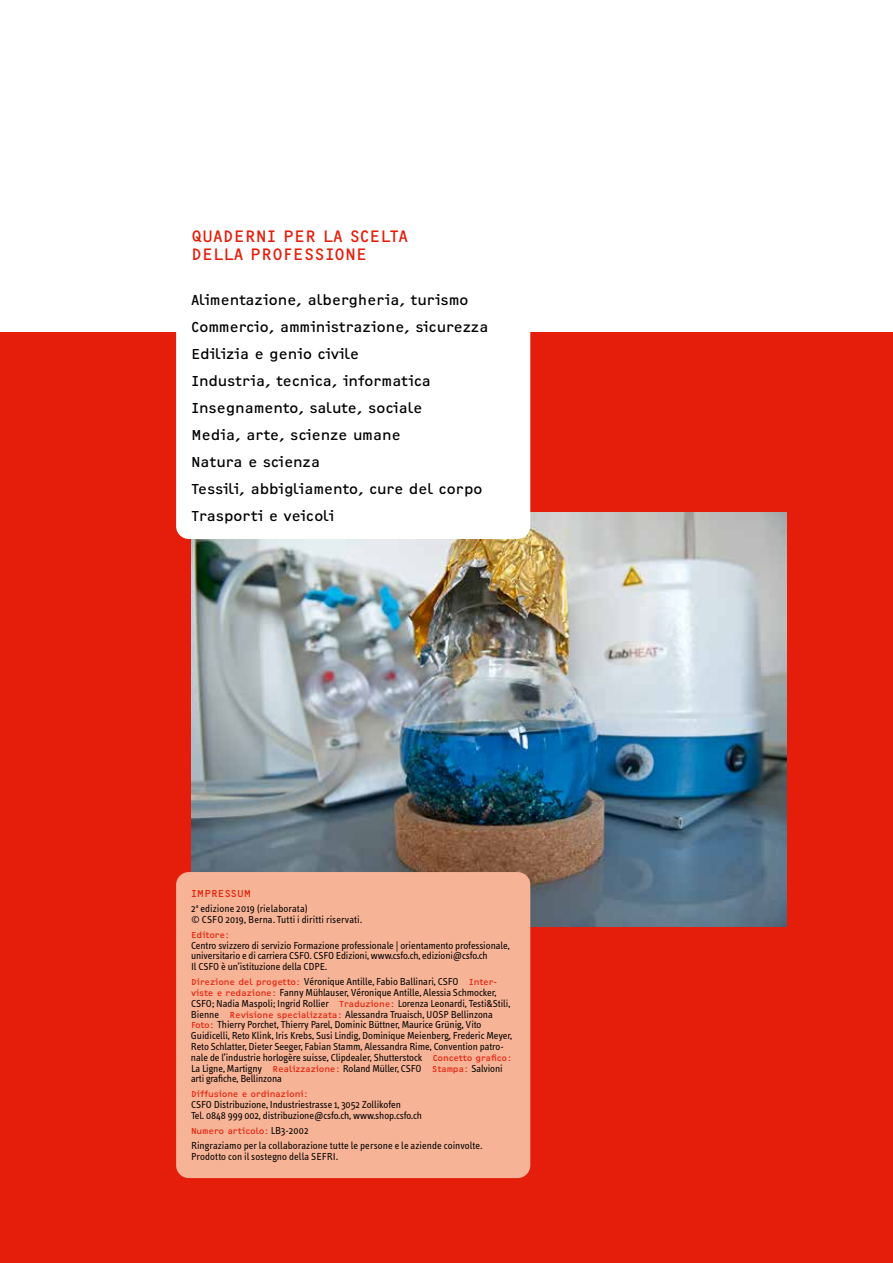
<style>
.page{position:relative;width:893px;height:1263px;background:#fff}
.page>*{position:absolute;margin:0;border:0;box-sizing:border-box;transform-origin:0 0}
.t1{font:17.25px/18px "OCRF";color:#e41e0a}
.t2{font:15px/27px "OCRF";letter-spacing:-.02em;color:#000}
.t3{font:10.5px/10.8px "Info Text";letter-spacing:-.005em;color:#000}
.t4{font:10.5px "OCRF";letter-spacing:-.005em;color:#e41e0a}
.t5{font:9px "OCRF";letter-spacing:-.02em;color:#e41e0a}
.s1{font-family:"OCRF";font-size:9px;color:#e41e0a}
.s2{font-family:"Info Text";font-size:10.5px;color:#000}
</style>
<div class="page">
<div style="left:0;top:332px;width:893px;height:931px;background:#e41e0a"></div>
<img style="left:191px;top:512px;width:596px;height:414px">
<div style="left:176px;top:872px;width:354px;height:306px;background:#f7b396;border-radius:13px"></div>
<div style="left:176px;top:212px;width:354px;height:327px;background:#fff;border-radius:13px"></div>
<h1 class="t1" style="left:191px;top:226px;width:218px">QUADERNI PER LA SCELTA<br>DELLA PROFESSIONE</h1>
<p class="t2" style="left:191px;top:286px;width:299px">Alimentazione, albergheria, turismo<br>Commercio, amministrazione, sicurezza<br>Edilizia e genio civile<br>Industria, tecnica, informatica<br>Insegnamento, salute, sociale<br>Media, arte, scienze umane<br>Natura e scienza<br>Tessili, abbigliamento, cure del corpo<br>Trasporti e veicoli</p>
<p class="t4" style="left:191px;top:887px;width:62px">IMPRESSUM</p>
<p class="t3" style="left:191px;top:903px;width:172px">2<sup>a</sup> edizione 2019 (rielaborata)<br>© CSFO 2019, Berna. Tutti i diritti riservati.</p>
<p class="t5" style="left:191px;top:929px;width:40px">Editore:</p>
<p class="t3" style="left:191px;top:940px;width:320px">Centro svizzero di servizio Formazione professionale | orientamento professionale, universitario e di carriera CSFO. CSFO Edizioni, www.csfo.ch, edizioni@csfo.ch<br>Il CSFO è un’istituzione della CDPE.</p>
<p class="t3" style="left:191px;top:976px;width:323px"><span class="s1">Direzione del progetto:</span> Véronique Antille, Fabio Ballinari, CSFO <span class="s1">Inter&shy;viste e redazione:</span> Fanny Mühlauser, Véronique Antille, Alessia Schmocker, CSFO; Nadia Maspoli; Ingrid Rollier <span class="s1">Traduzione:</span> Lorenza Leonardi, Testi&amp;Stili, Bienne <span class="s1">Revisione specializzata:</span> Alessandra Truaisch, UOSP Bellinzona <span class="s1">Foto:</span> Thierry Porchet, Thierry Parel, Dominic Büttner, Maurice Grünig, Vito Guidicelli, Reto Klink, Iris Krebs, Susi Lindig, Dominique Meienberg, Frederic Meyer, Reto Schlatter, Dieter Seeger, Fabian Stamm, Alessandra Rime, Convention patro&shy;nale de l’industrie horlogère suisse, Clipdealer, Shutterstock <span class="s1">Concetto grafico:<br></span>La Ligne, Martigny <span class="s1">Realizzazione:</span> Roland Müller, CSFO <span class="s1">Stampa:</span> Salvioni arti grafiche, Bellinzona</p>
<p class="t5" style="left:191px;top:1089px;width:119px">Diffusione e ordinazioni:</p>
<p class="t3" style="left:191px;top:1099px;width:233px">CSFO Distribuzione, Industriestrasse 1, 3052 Zollikofen<br>Tel. 0848 999 002, distribuzione@csfo.ch, www.shop.csfo.ch</p>
<p class="t5" style="left:191px;top:1125px;width:119px">Numero articolo: <span class="s2">LB3-2002</span></p>
<p class="t3" style="left:191px;top:1140px;width:293px">Ringraziamo per la collaborazione tutte le persone e le aziende coinvolte.<br>Prodotto con il sostegno della SEFRI.</p>
</div>
